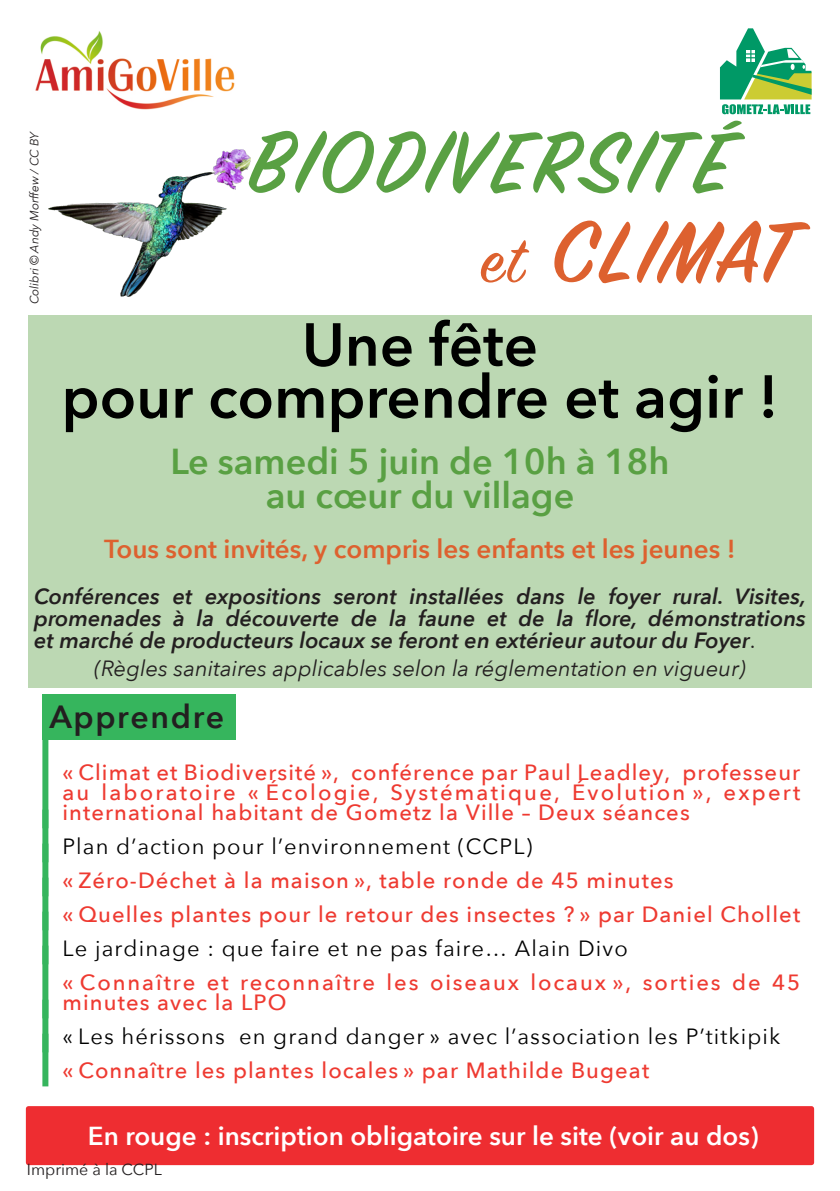
<style>
.page{position:relative;width:840px;height:1191px;background:#fff}
.page>*{position:absolute;margin:0;border:0;box-sizing:border-box;transform-origin:0 0}
.t1{font:600 96px/90px "Sign Painter House Script";letter-spacing:.05em;color:#59a043}
.t2{font:600 60px/52px "Avenir Next";color:#000100;text-align:center}
.t3{font:600 36px/34px "Avenir Next";color:#59a043;text-align:center}
.t4{font:600 32px "Avenir Next";letter-spacing:.05em;color:#231f20}
.t5{font:600 26px "Avenir Next";color:#fff}
.t6{font:600 26px "Avenir Next";color:#dd612f}
.t7{font:500 22px/20px "Avenir Next";letter-spacing:.05em;color:#ee3a31;text-align:justify}
.t8{font:italic 600 22px/22px "Avenir Next";color:#231f20;text-align:justify}
.t9{font:22px "Avenir Next";letter-spacing:.05em;color:#000100}
.t10{font:500 22px/20px "Avenir Next";letter-spacing:.085em;color:#ee3a31}
.t11{font:italic 22px "Avenir Next";color:#231f20}
.t12{font:16px "Avenir Next";color:#231f20}
.t13{font:italic 12px "Avenir Next";color:#231f20}
.s1{font-weight:400;font-size:72px;color:#dd612f}
.s2{color:#dd612f}
.s3{font-weight:400;font-style:normal}
</style>
<div class="page">
<img style="left:35px;top:31px;width:200px;height:79px">
<svg style="left:720px;top:28px;width:91px;height:86px"></svg>
<img style="left:48px;top:150px;width:202px;height:146px">
<div style="left:28px;top:315px;width:783px;height:372px;background:#bcd8b3"></div>
<div style="left:26px;top:1106px;width:787px;height:59px;background:#ee2d31"></div>
<div style="left:43px;top:694px;width:192px;height:46px;background:#36b55d"></div>
<div style="left:42px;top:735px;width:6px;height:93px;background:#36b55d"></div>
<div style="left:42px;top:809px;width:6px;height:53px;background:#36b55d"></div>
<div style="left:42px;top:843px;width:6px;height:53px;background:#36b55d"></div>
<div style="left:42px;top:877px;width:6px;height:53px;background:#36b55d"></div>
<div style="left:42px;top:911px;width:6px;height:53px;background:#36b55d"></div>
<div style="left:42px;top:945px;width:6px;height:73px;background:#36b55d"></div>
<div style="left:42px;top:999px;width:6px;height:53px;background:#36b55d"></div>
<div style="left:42px;top:1033px;width:6px;height:53px;background:#36b55d"></div>
<p class="t13" style="left:27px;top:304px;width:175px;rotate:-90deg">Colibri © Andy Morffew / CC BY</p>
<h1 class="t1" style="left:480px;top:122px;width:319px;text-indent:-231px">BIODIVERSITÉ<br><span class="s1">et</span> <span class="s2">CLIMAT</span></h1>
<h2 class="t2" style="left:62px;top:321px;width:718px">Une fête<br>pour comprendre et agir !</h2>
<h3 class="t3" style="left:170px;top:445px;width:500px">Le samedi 5 juin de 10h à 18h au cœur du village</h3>
<p class="t6" style="left:104px;top:532px;width:632px">Tous sont invités, y compris les enfants et les jeunes !</p>
<p class="t8" style="left:34px;top:586px;width:773px">Conférences et expositions seront installées dans le foyer rural. Visites, promenades à la découverte de la faune et de la flore, démonstrations et marché de producteurs locaux se feront en extérieur autour du Foyer<span class="s3">.</span></p>
<p class="t11" style="left:94px;top:654px;width:652px">(Règles sanitaires applicables selon la réglementation en vigueur)</p>
<h3 class="t4" style="left:49px;top:696px;width:176px">Apprendre</h3>
<p class="t7" style="left:62px;top:763px;width:739px">« Climat et Biodiversité », conférence par Paul Leadley, professeur au laboratoire « Écologie, Systématique, Évolution », expert international habitant de Gometz la Ville – Deux séances</p>
<p class="t9" style="left:62px;top:832px;width:471px">Plan d’action pour l’environnement (CCPL)</p>
<p class="t7" style="left:62px;top:864px;width:738px;line-height:34px">« Zéro-Déchet à la maison », table ronde de 45 minutes<br>« Quelles plantes pour le retour des insectes ? » par Daniel Chollet</p>
<p class="t9" style="left:62px;top:934px;width:566px">Le jardinage : que faire et ne pas faire… Alain Divo</p>
<p class="t10" style="left:62px;top:973px;width:738px">« Connaître et reconnaître les oiseaux locaux », sorties de 45 minutes avec la LPO</p>
<p class="t9" style="left:62px;top:1022px;width:719px">« Les hérissons en grand danger » avec l’association les P’titkipik</p>
<p class="t7" style="left:62px;top:1061px;width:588px">« Connaître les plantes locales » par Mathilde Bugeat</p>
<p class="t5" style="left:88px;top:1119px;width:672px">En rouge : inscription obligatoire sur le site (voir au dos)</p>
<p class="t12" style="left:27px;top:1158px;width:136px">Imprimé à la CCPL</p>
</div>
